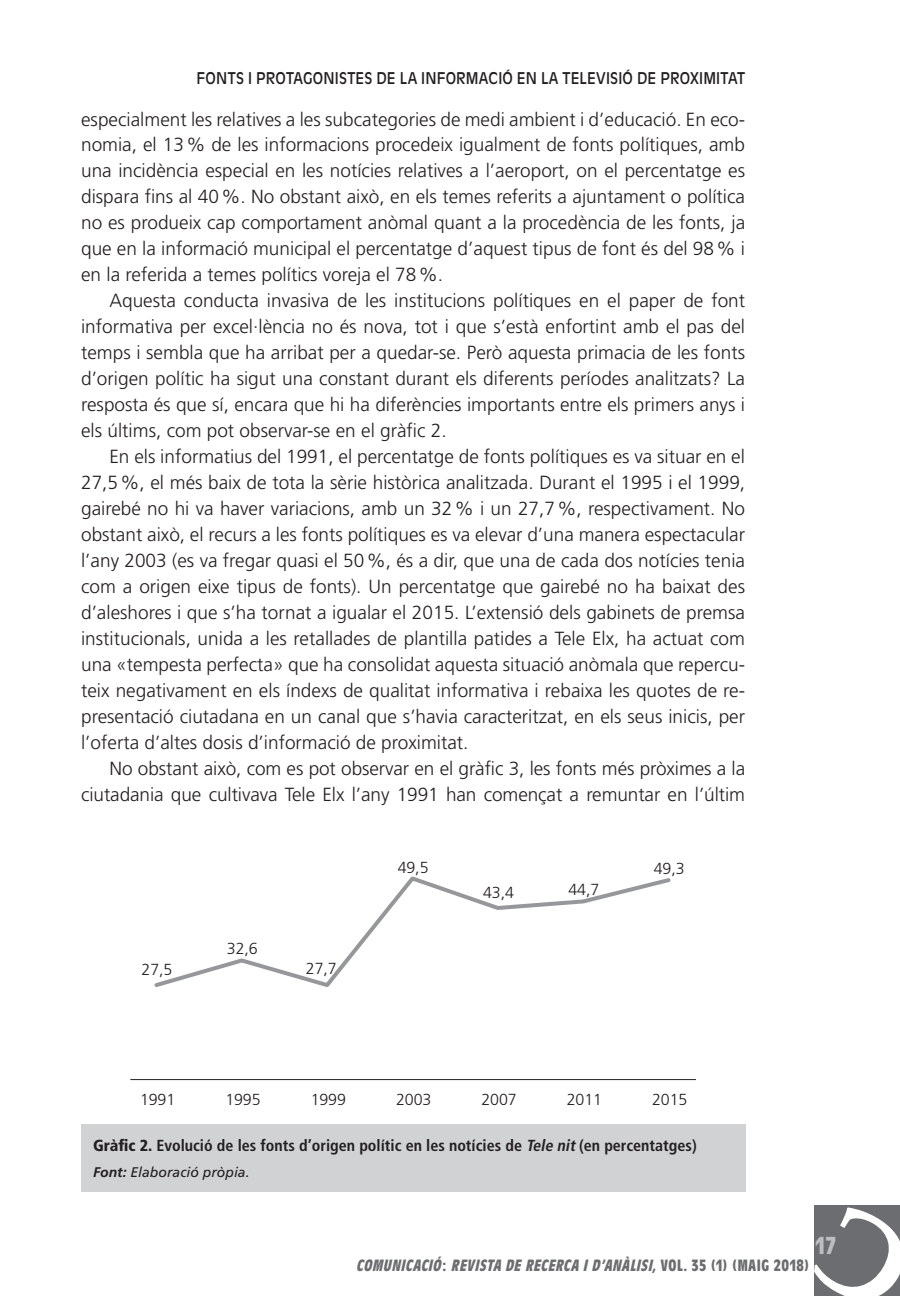
<style>
.page{position:relative;width:900px;height:1296px;background:#fff}
.page>*{position:absolute;margin:0;border:0;box-sizing:border-box;transform-origin:0 0}
.t1{font:700 condensed 24px "Antique Olive";color:#bcbdc0}
.t2{font:300 19px/26px "Frutiger LT Std";color:#231f20;text-align:justify}
.t3{font:700 condensed 16px "Frutiger LT Std";color:#231f20}
.t4{font:italic 700 condensed 16px "Antique Olive";color:#6c6d70}
.t5{font:16px "Antique Olive";letter-spacing:.015em;color:#231f20;scale:.9 1}
.t6{font:300 16px "Frutiger LT Std";letter-spacing:-.005em;color:#231f20}
.t7{font:italic 14px "Frutiger LT Std";color:#231f20}
.s1{font-weight:900}
.s2{font-style:italic}
.s3{font-weight:700}
.s4{font-style:normal}
</style>
<div class="page">
<div style="left:81px;top:1124px;width:663px;height:68px;background:#d1d2d4"></div>
<svg style="left:154px;top:876px;width:517px;height:111px"></svg>
<hr style="left:130px;top:1079px;width:565px;height:1px;background:#231f20">
<div style="left:814px;top:1205px;width:86px;height:91px;background:#6c6d70"></div>
<p class="t5" style="left:196px;top:69px;width:22px">FONTS</p>
<p class="t5" style="left:248px;top:69px;width:31px">I PROTA</p>
<p class="t5" style="left:303px;top:69px;width:50px">GON ISTES</p>
<p class="t5" style="left:376px;top:69px;width:218px">DE LA INFORMACIÓ EN LA TELEV</p>
<p class="t5" style="left:605px;top:69px;width:138px">ISIÓ DE PROXIMITAT</p>
<p class="t2" style="left:81px;top:106px;width:665px">especialment les relatives a les subcategories de medi ambient i d’educació. En eco&shy;nomia, el 13% de les informacions procedeix igualment de fonts polítiques, amb una incidència especial en les notícies relatives a l’aeroport, on el percentatge es dispara fins al 40%. No obstant això, en els temes referits a ajuntament o política no es produeix cap comportament anòmal quant a la procedència de les fonts, ja que en la informació municipal el percentatge d’aquest tipus de font és del 98% i en la referida a temes polítics voreja el 78%.</p>
<p class="t2" style="left:81px;top:288px;width:665px;text-indent:28px">Aquesta conducta invasiva de les institucions polítiques en el paper de font informativa per excel·lència no és nova, tot i que s’està enfortint amb el pas del temps i sembla que ha arribat per a quedar-se. Però aquesta primacia de les fonts d’origen polític ha sigut una constant durant els diferents períodes analitzats? La resposta és que sí, encara que hi ha diferències importants entre els primers anys i els últims, com pot observar-se en el gràfic 2.</p>
<p class="t2" style="left:81px;top:444px;width:665px;text-indent:28px">En els informatius del 1991, el percentatge de fonts polítiques es va situar en el 27,5%, el més baix de tota la sèrie històrica analitzada. Durant el 1995 i el 1999, gairebé no hi va haver variacions, amb un 32% i un 27,7%, respectivament. No obstant això, el recurs a les fonts polítiques es va elevar d’una manera espectacular l’any 2003 (es va fregar quasi el 50%, és a dir, que una de cada dos notícies tenia com a origen eixe tipus de fonts). Un percentatge que gairebé no ha baixat des d’aleshores i que s’ha tornat a igualar el 2015. L’extensió dels gabinets de premsa institucionals, unida a les retallades de plantilla patides a Tele Elx, ha actuat com una «tempesta perfecta» que ha consolidat aquesta situació anòmala que repercu&shy;teix negativament en els índexs de qualitat informativa i rebaixa les quotes de re&shy;presentació ciutadana en un canal que s’havia caracteritzat, en els seus inicis, per l’oferta d’altes dosis d’informació de proximitat.</p>
<p class="t2" style="left:81px;top:756px;width:665px;text-align:right">No obstant això, com es pot observar en el gràfic 3, les fonts més pròximes a la ciutadania que cultivava Tele Elx l’any 1991 han començat a remuntar en l’últim</p>
<p class="t6" style="left:141px;top:960px;width:32px">27,5</p>
<p class="t6" style="left:227px;top:939px;width:32px">32,6</p>
<p class="t6" style="left:306px;top:959px;width:32px">27,7</p>
<p class="t6" style="left:397px;top:858px;width:32px">49,5</p>
<p class="t6" style="left:483px;top:883px;width:32px">43,4</p>
<p class="t6" style="left:568px;top:881px;width:32px">44,7</p>
<p class="t6" style="left:653px;top:859px;width:32px">49,3</p>
<p class="t6" style="left:140px;top:1091px;width:37px">1991</p>
<p class="t6" style="left:225px;top:1091px;width:37px">1995</p>
<p class="t6" style="left:310px;top:1091px;width:37px">1999</p>
<p class="t6" style="left:396px;top:1091px;width:37px">2003</p>
<p class="t6" style="left:481px;top:1091px;width:37px">2007</p>
<p class="t6" style="left:566px;top:1091px;width:37px">2011</p>
<p class="t6" style="left:651px;top:1091px;width:37px">2015</p>
<p class="t3" style="left:93px;top:1136px;width:605px"><span class="s1">Gràfic 2.</span> Evolució de les fonts d’origen polític en les notícies de <span class="s2">Tele nit</span>(en percentatges)</p>
<p class="t7" style="left:93px;top:1164px;width:158px"><span class="s3">Font:</span> Elaboració pròpia.</p>
<p class="t1" style="left:815px;top:1232px;width:21px">17</p>
<p class="t4" style="left:356px;top:1257px;width:454px">COMUNICACIÓ<span class="s4">:</span> REVISTA DE RECERCA I D’ANÀLISI, <span class="s4">V O L . 3 5 ( 1 ) ( M A I G 2 0 1 8 )</span></p>
</div>
